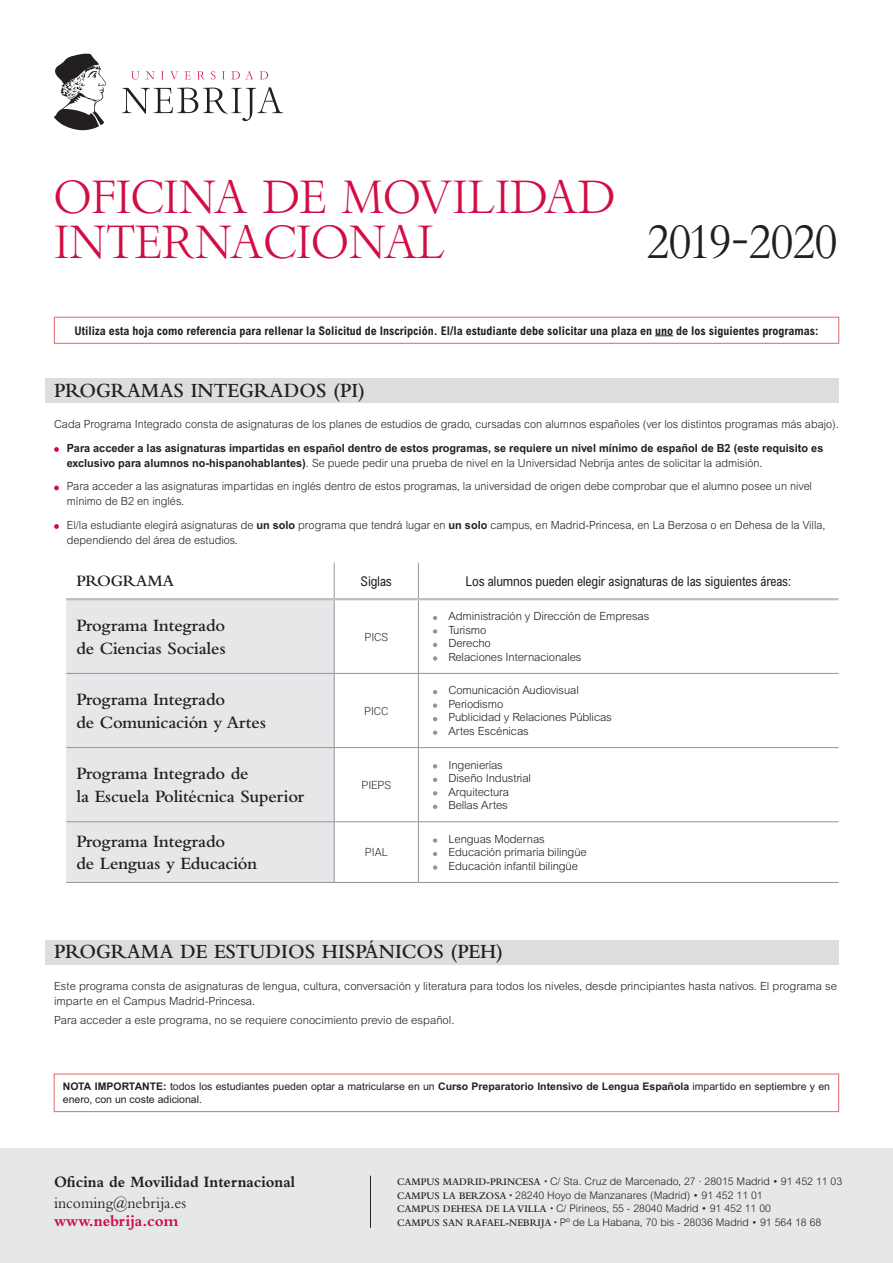
<style>
.page{position:relative;width:893px;height:1263px;background:#fff}
.page>*{position:absolute;margin:0;border:0;box-sizing:border-box;transform-origin:0 0}
.t1{font:45px/45px "Bembo Titling";color:#d20d44}
.t2{font:45px "Bembo Titling";color:#231f20}
.t3{font:600 21px "Bembo Std";color:#231f20;scale:.95 1}
.t4{font:600 18px/22.5px "Bembo Std";letter-spacing:-.01em;color:#231f20}
.t5{font:700 16.5px "Bembo Std";color:#231f20;scale:.93 1}
.t6{font:16.5px "Bembo Std";color:#231f20;scale:.95 1}
.t7{font:700 16.5px "Bembo Std";color:#d20d44;scale:.95 1}
.t8{font:600 16.5px "Bembo Std";letter-spacing:-.01em;color:#231f20}
.t9{font:condensed 13.5px "Arial MT Pro";letter-spacing:-.01em;color:#231f20}
.t10{font:700 condensed 12px "Arial MT Pro";color:#231f20}
.t11{font:300 11.25px/13.5px "Arial MT Pro";color:#231f20}
.t12{font:700 11.25px/15px "Arial MT Pro";color:#231f20}
.t13{font:300 11.25px "Roboto";letter-spacing:-.01em;color:#231f20}
.t14{font:300 10.5px/13.5px "Arial MT Pro";color:#231f20}
.t15{font:10.5px/12.6px "Arial MT Pro";color:#231f20}
.s1{font-weight:300}
.s2{font-weight:700}
.s3{font-family:"Bembo Std";font-weight:600}
.s4{font-family:"Roboto"}
</style>
<div class="page">
<svg style="left:54px;top:447px;width:5px;height:5px"></svg>
<svg style="left:54px;top:486px;width:5px;height:4px"></svg>
<svg style="left:54px;top:524px;width:5px;height:5px"></svg>
<div style="left:45px;top:378px;width:794px;height:25px;background:#dcdddf"></div>
<div style="left:45px;top:940px;width:794px;height:24px;background:#dcdddf"></div>
<svg style="left:333px;top:563px;width:506px;height:319px"></svg>
<div style="left:66px;top:600px;width:268px;height:282px;background:#e6e7e9"></div>
<hr style="left:334px;top:600px;width:1px;height:73px;background:#939598">
<hr style="left:418px;top:600px;width:1px;height:73px;background:#939598">
<hr style="left:66px;top:673px;width:268px;height:1px;background:#939598">
<hr style="left:334px;top:673px;width:84px;height:1px;background:#939598">
<hr style="left:334px;top:674px;width:1px;height:73px;background:#939598">
<hr style="left:418px;top:673px;width:421px;height:1px;background:#939598">
<hr style="left:418px;top:674px;width:1px;height:73px;background:#939598">
<hr style="left:66px;top:747px;width:268px;height:1px;background:#939598">
<hr style="left:334px;top:747px;width:84px;height:1px;background:#939598">
<hr style="left:334px;top:748px;width:1px;height:73px;background:#939598">
<hr style="left:418px;top:747px;width:421px;height:1px;background:#939598">
<hr style="left:418px;top:748px;width:1px;height:73px;background:#939598">
<hr style="left:66px;top:821px;width:268px;height:1px;background:#939598">
<hr style="left:334px;top:821px;width:84px;height:1px;background:#939598">
<hr style="left:334px;top:822px;width:1px;height:60px;background:#939598">
<hr style="left:418px;top:821px;width:421px;height:1px;background:#939598">
<hr style="left:418px;top:822px;width:1px;height:60px;background:#939598">
<hr style="left:66px;top:882px;width:268px;height:1px;background:#939598">
<hr style="left:334px;top:882px;width:84px;height:1px;background:#939598">
<hr style="left:418px;top:882px;width:421px;height:1px;background:#939598">
<hr style="left:334px;top:563px;width:1px;height:35px;background:#939598">
<hr style="left:418px;top:563px;width:1px;height:35px;background:#939598">
<hr style="left:66px;top:598px;width:268px;height:2px;background:#bcbdc0">
<hr style="left:334px;top:598px;width:84px;height:2px;background:#bcbdc0">
<hr style="left:418px;top:598px;width:421px;height:2px;background:#bcbdc0">
<svg style="left:433px;top:616px;width:4px;height:4px"></svg>
<svg style="left:433px;top:629px;width:4px;height:5px"></svg>
<svg style="left:433px;top:643px;width:4px;height:4px"></svg>
<svg style="left:433px;top:656px;width:4px;height:5px"></svg>
<svg style="left:433px;top:690px;width:4px;height:4px"></svg>
<svg style="left:433px;top:703px;width:4px;height:5px"></svg>
<svg style="left:433px;top:717px;width:4px;height:4px"></svg>
<svg style="left:433px;top:730px;width:4px;height:5px"></svg>
<svg style="left:433px;top:764px;width:4px;height:4px"></svg>
<svg style="left:433px;top:778px;width:4px;height:4px"></svg>
<svg style="left:433px;top:791px;width:4px;height:4px"></svg>
<svg style="left:433px;top:805px;width:4px;height:4px"></svg>
<svg style="left:433px;top:838px;width:4px;height:5px"></svg>
<svg style="left:433px;top:852px;width:4px;height:4px"></svg>
<svg style="left:433px;top:865px;width:4px;height:5px"></svg>
<svg style="left:655px;top:335px;width:18px;height:1px"></svg>
<div style="left:54px;top:317px;width:785px;height:26px;border:1px solid #e0676b"></div>
<div style="left:54px;top:1074px;width:785px;height:38px;border:1px solid #e0676b"></div>
<svg style="left:54px;top:54px;width:52px;height:77px"></svg>
<svg style="left:131px;top:71px;width:9px;height:8px"></svg>
<svg style="left:146px;top:71px;width:9px;height:8px"></svg>
<svg style="left:161px;top:71px;width:3px;height:8px"></svg>
<svg style="left:170px;top:71px;width:8px;height:8px"></svg>
<svg style="left:184px;top:71px;width:7px;height:8px"></svg>
<svg style="left:197px;top:71px;width:7px;height:8px"></svg>
<svg style="left:211px;top:71px;width:5px;height:8px"></svg>
<svg style="left:231px;top:71px;width:22px;height:8px"></svg>
<svg style="left:260px;top:71px;width:8px;height:8px"></svg>
<svg style="left:122px;top:87px;width:161px;height:34px"></svg>
<div style="left:0;top:1148px;width:893px;height:115px;background:#e6e7e9"></div>
<hr style="left:370px;top:1176px;width:1px;height:52px;background:#231f20">
<h1 class="t1" style="left:54px;top:174px;width:563px">OFICINA DE MOVILIDAD<br>INTERNACIONAL</h1>
<h1 class="t2" style="left:647px;top:215px;width:191px">2019-2020</h1>
<p class="t10" style="left:74px;top:323px;width:746px">Utiliza esta hoja como referencia para rellenar la Solicitud de Inscripción. El/la estudiante debe solicitar una plaza en uno de los siguientes programas:</p>
<h2 class="t3" style="left:54px;top:378px;width:329px">PROGRAMAS INTEGRADOS (PI)</h2>
<p class="t11" style="left:54px;top:418px;width:786px">Cada Programa Integrado consta de asignaturas de los planes de estudios de grado, cursadas con alumnos españoles (ver los distintos programas más abajo).</p>
<p class="t12" style="left:67px;top:441px;width:758px">Para acceder a las asignaturas impartidas en español dentro de estos programas, se requiere un nivel mínimo de español de B2 (este requisito es exclusivo para alumnos no-hispanohablantes)<span class="s1">. Se puede pedir una prueba de nivel en la Universidad Nebrija antes de solicitar la admisión.</span></p>
<p class="t11" style="left:67px;top:479px;width:747px;line-height:15px">Para acceder a las asignaturas impartidas en inglés dentro de estos programas, la universidad de origen debe comprobar que el alumno posee un nivel mínimo de B2 en inglés.</p>
<p class="t11" style="left:67px;top:518px;width:760px;line-height:15px">El/la estudiante elegirá asignaturas de <span class="s2">un solo</span> programa que tendrá lugar en <span class="s2">un solo</span> campus, en Madrid-Princesa, en La Berzosa o en Dehesa de la Villa, dependiendo del área de estudios.</p>
<h3 class="t8" style="left:76px;top:572px;width:99px">PROGRAMA</h3>
<p class="t9" style="left:361px;top:573px;width:33px">Siglas</p>
<p class="t9" style="left:466px;top:573px;width:327px">Los alumnos pueden elegir asignaturas de las siguientes áreas:</p>
<h3 class="t4" style="left:76px;top:614px;width:151px">Programa Integrado de Ciencias Sociales</h3>
<p class="t11" style="left:448px;top:610px;width:202px">Administración y Dirección de Empresas<br>Turismo<br>Derecho<br>Relaciones Internacionales</p>
<p class="t13" style="left:364px;top:629px;width:25px">PICS</p>
<h3 class="t4" style="left:76px;top:688px;width:191px">Programa Integrado<br>de Comunicación y Artes</h3>
<h3 class="t4" style="left:76px;top:763px;width:229px">Programa Integrado de<br>la Escuela Politécnica Superior</h3>
<h3 class="t4" style="left:76px;top:830px;width:182px">Programa Integrado<br>de Lenguas y Educación</h3>
<p class="t13" style="left:364px;top:703px;width:26px">PICC</p>
<p class="t13" style="left:362px;top:777px;width:31px">PIEPS</p>
<p class="t13" style="left:365px;top:844px;width:24px">PIAL</p>
<p class="t11" style="left:448px;top:684px;width:165px">Comunicación Audiovisual<br>Periodismo<br>Publicidad y Relaciones Públicas<br>Artes Escénicas</p>
<p class="t11" style="left:448px;top:758px;width:84px">Ingenierías<br>Diseño Industrial<br>Arquitectura<br>Bellas Artes</p>
<p class="t11" style="left:448px;top:832px;width:140px">Lenguas Modernas<br>Educación primaria bilingüe<br>Educación infantil bilingüe</p>
<h2 class="t3" style="left:54px;top:940px;width:474px">PROGRAMA DE ESTUDIOS HISPÁNICOS (PEH)</h2>
<p class="t11" style="left:54px;top:979px;width:784px;line-height:15px">Este programa consta de asignaturas de lengua, cultura, conversación y literatura para todos los niveles, desde principiantes hasta nativos. El programa se imparte en el Campus Madrid-Princesa.</p>
<p class="t11" style="left:54px;top:1014px;width:402px">Para acceder a este programa, no se requiere conocimiento previo de español.</p>
<p class="t15" style="left:63px;top:1081px;width:769px"><span class="s2">NOTA IMPORTANTE:</span> todos los estudiantes pueden optar a matricularse en un <span class="s2">Curso Preparatorio Intensivo de Lengua Española</span> impartido en septiembre y en enero, con un coste adicional.</p>
<h3 class="t5" style="left:54px;top:1172px;width:261px">Oficina de Movilidad Internacional</h3>
<h3 class="t6" style="left:54px;top:1193px;width:141px">incoming@nebrija.es</h3>
<h3 class="t7" style="left:54px;top:1211px;width:133px">www.nebrija.com</h3>
<p class="t14" style="left:397px;top:1175px;width:447px"><span class="s3">CAMPUS MADRID-PRINCESA</span> <span class="s4">•</span> C/ Sta. Cruz de Marcenado, 27 · 28015 Madrid • 91 452 11 03<br><span class="s3">CAMPUS LA BERZOSA</span> <span class="s4">•</span> 28240 Hoyo de Manzanares (Madrid) • 91 452 11 01<br><span class="s3">CAMPUS DEHESA DE LA VILLA</span> <span class="s4">•</span> C/ Pirineos, 55 - 28040 Madrid • 91 452 11 00<br><span class="s3">CAMPUS SAN RAFAEL-NEBRIJA</span> <span class="s4">•</span> Pº de La Habana, 70 bis - 28036 Madrid • 91 564 18 68</p>
</div>
